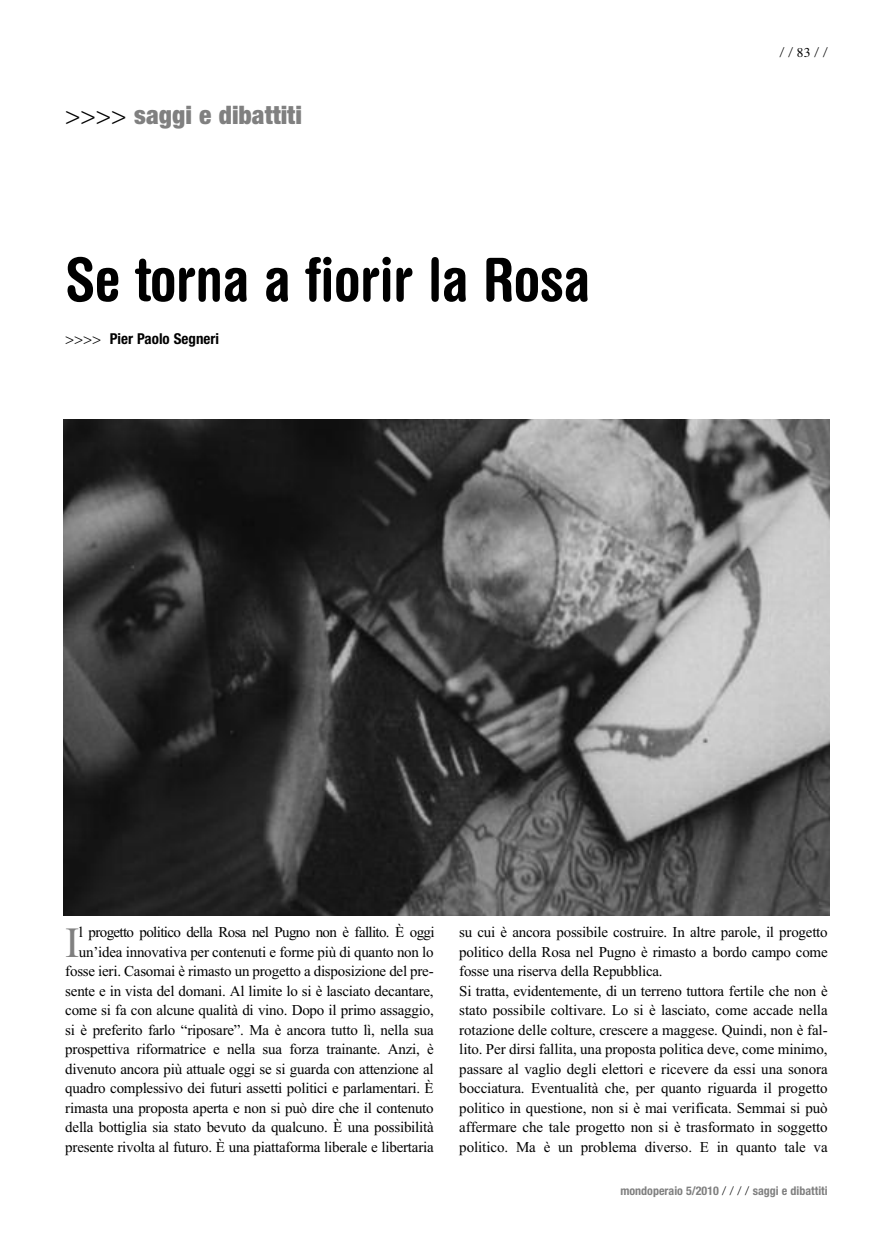
<style>
.page{position:relative;width:893px;height:1234px;background:#fff}
.page>*{position:absolute;margin:0;border:0;box-sizing:border-box;transform-origin:0 0}
.t1{font:700 condensed 60px "Helvetica Rounded";letter-spacing:-.01em;color:#000}
.t2{font:43.05px "Times New Roman";color:#808080}
.t3{font:900 condensed 25.5px "Helvetica Neue";color:#808080}
.t4{font:15px/19.5px "Times New Roman";letter-spacing:-.015em;color:#000;text-align:right}
.t5{font:700 condensed 15px "Helvetica Neue";color:#000}
.t6{font:300 13.5px "Helvetica Neue";color:#000}
.t7{font:700 condensed 12px "Helvetica Neue";color:#808080}
.s1{font-weight:300;font-stretch:normal;color:#000}
.s2{font-weight:300;font-stretch:normal}
.s3{font-family:"Times";font-weight:400}
</style>
<div class="page">
<img style="left:64px;top:420px;width:765px;height:495px">
<h3 class="t3" style="left:65px;top:99px;width:238px"><span class="s1">&gt;&gt;&gt;&gt;</span> saggi e dibattiti</h3>
<h1 class="t1" style="left:65px;top:258px;width:526px">Se torna a fiorir la Rosa</h1>
<p class="t5" style="left:65px;top:329px;width:155px"><span class="s2">&gt;&gt;&gt;&gt;</span> Pier Paolo Segneri</p>
<p class="t6" style="left:780px;top:44px;width:50px">//<span class="s3">83</span>//</p>
<p class="t4" style="left:65px;top:921px;width:371px">l progetto politico della Rosa nel Pugno non è fallito. È oggi un’idea innovativa per contenuti e forme più di quanto non lo fosse ieri. Casomai è rimasto un progetto a disposizione del pre&shy;sente e in vista del domani. Al limite lo si è lasciato decantare, come si fa con alcune qualità di vino. Dopo il primo assaggio, si è preferito farlo “riposare”. Ma è ancora tutto lì, nella sua prospettiva riformatrice e nella sua forza trainante. Anzi, è divenuto ancora più attuale oggi se si guarda con attenzione al quadro complessivo dei futuri assetti politici e parlamentari. È rimasta una proposta aperta e non si può dire che il contenuto della bottiglia sia stato bevuto da qualcuno. È una possibilità presente rivolta al futuro. È una piattaforma liberale e libertaria</p>
<p class="t4" style="left:459px;top:921px;width:370px;text-align:left">su cui è ancora possibile costruire. In altre parole, il progetto politico della Rosa nel Pugno è rimasto a bordo campo come fosse una riserva della Repubblica.<br>Si tratta, evidentemente, di un terreno tuttora fertile che non è stato possibile coltivare. Lo si è lasciato, come accade nella rotazione delle colture, crescere a maggese. Quindi, non è fal&shy;lito. Per dirsi fallita, una proposta politica deve, come minimo, passare al vaglio degli elettori e ricevere da essi una sonora bocciatura. Eventualità che, per quanto riguarda il progetto politico in questione, non si è mai verificata. Semmai si può affermare che tale progetto non si è trasformato in soggetto politico. Ma è un problema diverso. E in quanto tale va</p>
<h2 class="t2" style="left:65px;top:916px;width:16px">I</h2>
<p class="t7" style="left:620px;top:1182px;width:209px">mondoperaio 5/2010 <span class="s1">/ / / /</span> saggi e dibattiti</p>
</div>
